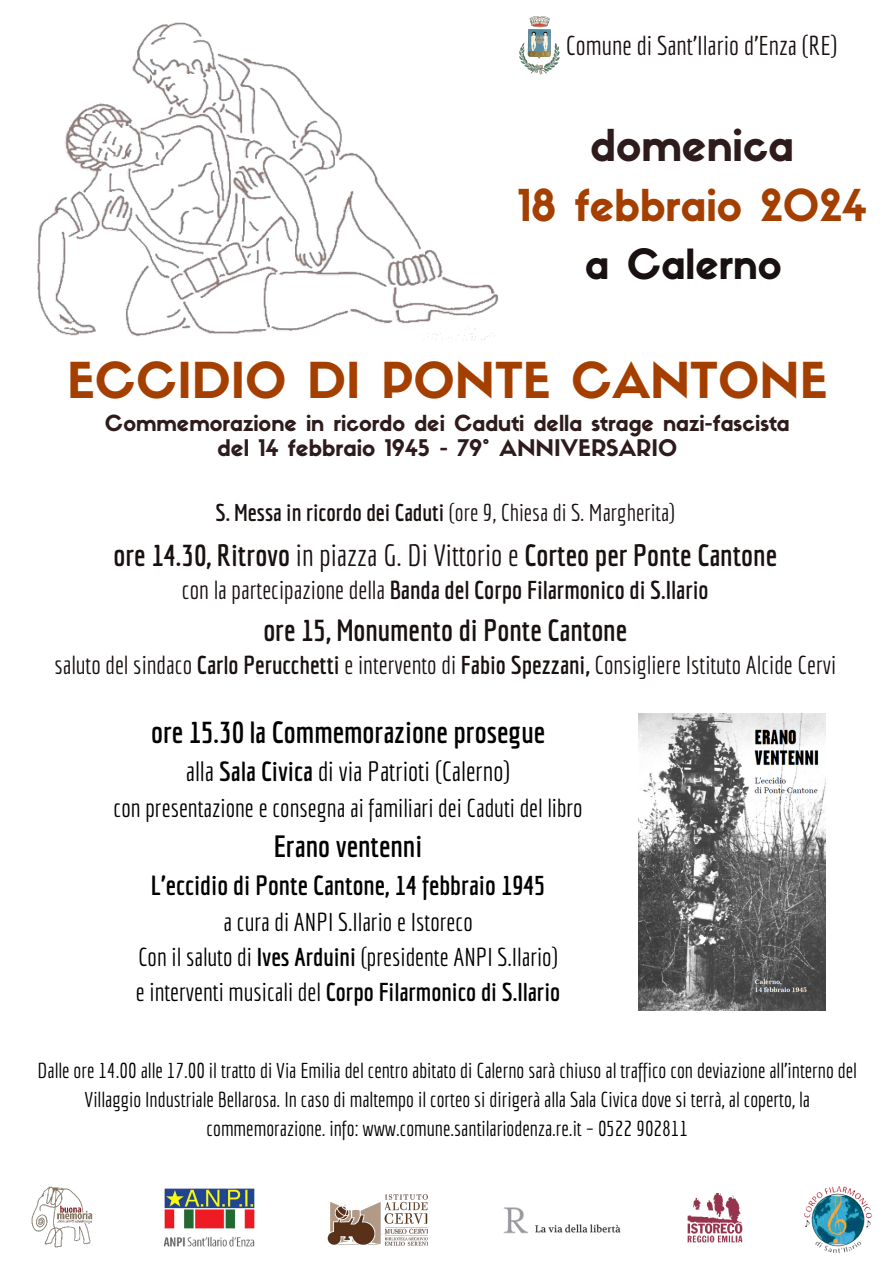
<style>
.page{position:relative;width:893px;height:1263px;background:#fff}
.page>*{position:absolute;margin:0;border:0;box-sizing:border-box;transform-origin:0 0}
.t1{font:48.6px "Sifonn Basic";color:#a43f00}
.t2{font:43.12px/60.2px "Sifonn Basic";color:#a43f00;text-align:center}
.t3{font:40.88px "Sifonn Basic";color:#191010}
.t4{font:700 30px "Economica";color:#191010}
.t5{font:700 30px "Economica";color:#000}
.t6{font:700 27px "Economica";color:#000}
.t7{font:27px "Economica";color:#000}
.t8{font:26.47px "Economica";color:#191010}
.t9{font:25.2px/34.9px "Economica";color:#000;text-align:center}
.t10{font:25.2px "Economica";color:#191010}
.t11{font:700 25.2px "Economica";color:#191010}
.t12{font:23.7px "Economica";color:#191010}
.t13{font:22.5px "Sifonn Basic";color:#2e1b1b}
.t14{font:21.75px "Sifonn Basic";color:#2e1b1b}
.t15{font:21px/29.2px "Economica";color:#000;text-align:center}
.s1{color:#2e1b1b}
.s2{font-weight:700}
.s3{font-weight:400}
</style>
<div class="page">
<img style="left:519px;top:16px;width:41px;height:58px">
<img style="left:37px;top:22px;width:462px;height:318px">
<img style="left:31px;top:1186px;width:62px;height:61px">
<img style="left:327px;top:1194px;width:101px;height:52px">
<img style="left:687px;top:1193px;width:56px;height:50px">
<img style="left:503px;top:1207px;width:118px;height:27px">
<img style="left:164px;top:1188px;width:91px;height:59px">
<img style="left:804px;top:1186px;width:68px;height:68px">
<img style="left:638px;top:714px;width:188px;height:296px">
<p class="t8" style="left:566px;top:30px;width:273px">Comune di Sant'Ilario d'Enza (RE)</p>
<p class="t2" style="left:518px;top:120px;width:350px"><span class="s1">domenica<br></span>18 febbraio 2024</p>
<p class="t3" style="left:585px;top:248px;width:198px">a Calerno</p>
<p class="t1" style="left:67px;top:362px;width:762px">ECCIDIO DI PONTE CANTONE</p>
<p class="t14" style="left:105px;top:415px;width:686px">Commemorazione in ricordo dei Caduti della strage nazi-fascista</p>
<p class="t13" style="left:217px;top:439px;width:461px">del 14 febbraio 1945 - 79° ANNIVERSARIO</p>
<h3 class="t12" style="left:215px;top:499px;width:461px"><span class="s2">S. Messa in ricordo dei Caduti</span> (ore 9, Chiesa di S. Margherita)</h3>
<h3 class="t4" style="left:113px;top:537px;width:665px">ore 14.30, Ritrovo <span class="s3">in piazza G. Di Vittorio e</span> Corteo per Ponte Cantone</h3>
<h3 class="t11" style="left:182px;top:575px;width:528px"><span class="s3">con la partecipazione della</span> Banda del Corpo Filarmonico di S.Ilario</h3>
<p class="t4" style="left:263px;top:612px;width:365px">ore 15, Monumento di Ponte Cantone</p>
<p class="t10" style="left:54px;top:650px;width:783px">saluto del sindaco <span class="s2">Carlo Perucchetti</span> e intervento di <span class="s2">Fabio Spezzani,</span> Consigliere Istituto Alcide Cervi</p>
<p class="t5" style="left:151px;top:714px;width:395px">ore 15.30 la Commemorazione prosegue</p>
<p class="t7" style="left:186px;top:755px;width:326px">alla <span class="s2">Sala Civica</span> di via Patrioti (Calerno)</p>
<p class="t9" style="left:113px;top:790px;width:471px">con presentazione e consegna ai familiari dei Caduti del libro</p>
<p class="t5" style="left:274px;top:828px;width:150px">Erano ventenni</p>
<p class="t6" style="left:151px;top:869px;width:396px">L’eccidio di Ponte Cantone, 14 febbraio 1945</p>
<p class="t9" style="left:136px;top:904px;width:426px">a cura di ANPI S.Ilario e Istoreco<br>Con il saluto di <span class="s2">Ives Arduini</span> (presidente ANPI S.Ilario) e interventi musicali del <span class="s2">Corpo Filarmonico di S.Ilario</span></p>
<p class="t15" style="left:38px;top:1055px;width:821px">Dalle ore 14.00 alle 17.00 il tratto di Via Emilia del centro abitato di Calerno sarà chiuso al traffico con deviazione all’interno del<br>Villaggio Industriale Bellarosa. In caso di maltempo il corteo si dirigerà alla Sala Civica dove si terrà, al coperto, la commemorazione. info: www.comune.santilariodenza.re.it – 0522 902811</p>
</div>
